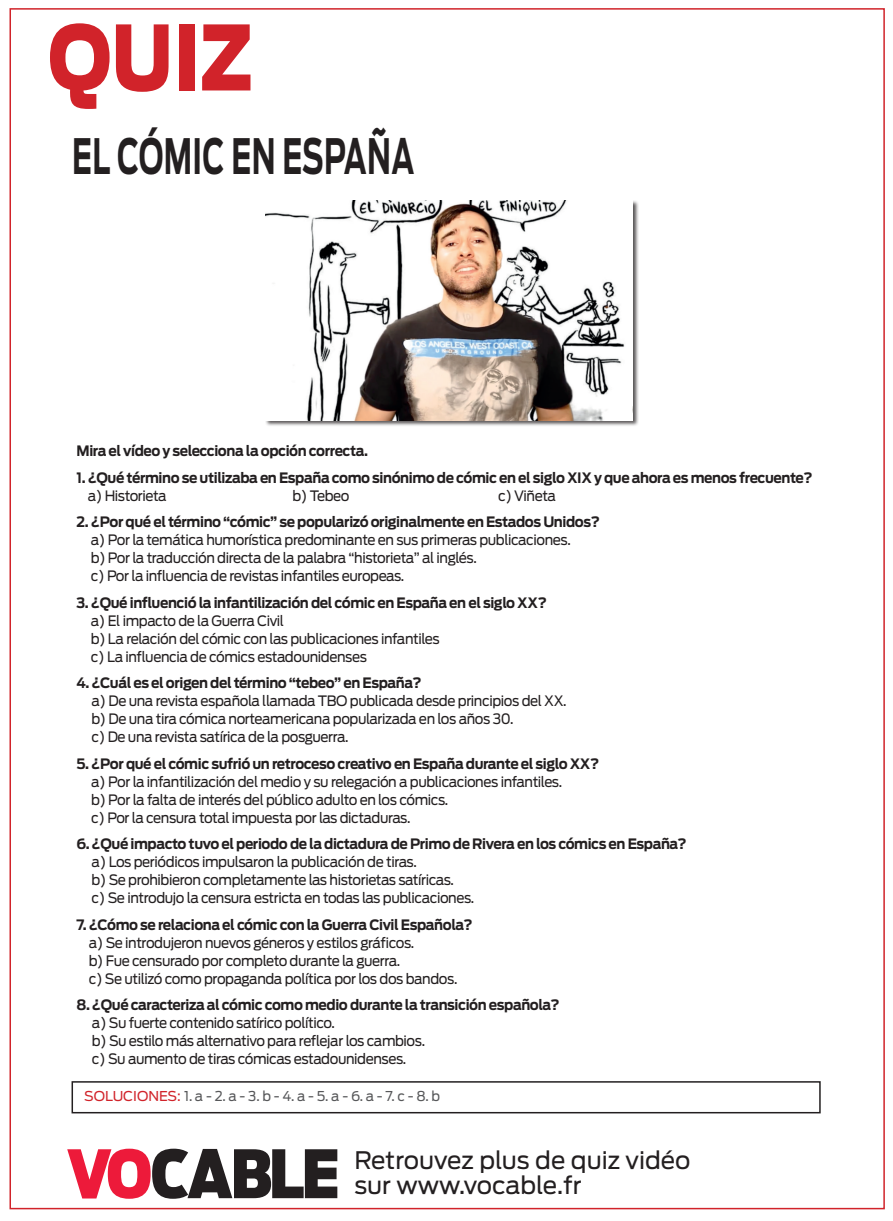
<style>
.page{position:relative;width:893px;height:1221px;background:#fff}
.page>*{position:absolute;margin:0;border:0;box-sizing:border-box;transform-origin:0 0}
.t1{font:900 89.1px "Antenna";color:#d1232a;scale:.83 1}
.t2{font:700 48.45px "Antenna";letter-spacing:.01em;color:#231f20;scale:.6 1}
.t3{font:24px/25.5px "Antenna";color:#231f20}
.t4{font:14.25px/18px "Antenna";letter-spacing:-.03em;color:#231f20;scale:.95 1}
.t5{font:700 14.25px "Antenna";letter-spacing:-.03em;color:#231f20;scale:.95 1}
.t6{font:13.5px "Antenna";color:#57585a}
.s1{color:#d1232a}
</style>
<div class="page">
<svg style="left:67px;top:1148px;width:270px;height:50px"></svg>
<div style="left:72px;top:1081px;width:749px;height:32px;border:2px solid #231f20"></div>
<div style="left:265px;top:200px;width:374px;height:227px;background:#231f20;opacity:.75"></div>
<img style="left:266px;top:201px;width:367px;height:219px">
<h1 class="t1" style="left:48px;top:5px;width:248px">QUIZ</h1>
<h2 class="t2" style="left:72px;top:127px;width:572px">EL CÓMIC EN ESPAÑA</h2>
<p class="t5" style="left:77px;top:442px;width:308px">Mira el vídeo y selecciona la opción correcta.</p>
<p class="t5" style="left:77px;top:469px;width:776px">1. ¿Qué término se utilizaba en España como sinónimo de cómic en el siglo XIX y que ahora es menos frecuente?</p>
<p class="t4" style="left:88px;top:486px;width:85px">a) Historieta</p>
<p class="t4" style="left:293px;top:486px;width:62px">b) Tebeo</p>
<p class="t4" style="left:498px;top:486px;width:62px">c) Viñeta</p>
<p class="t5" style="left:77px;top:513px;width:552px">2. ¿Por qué el término “cómic” se popularizó originalmente en Estados Unidos?</p>
<p class="t4" style="left:91px;top:531px;width:507px">a) Por la temática humorística predominante en sus primeras publicaciones. b) Por la traducción directa de la palabra “historieta” al inglés.<br>c) Por la influencia de revistas infantiles europeas.</p>
<p class="t5" style="left:77px;top:594px;width:497px">3. ¿Qué influenció la infantilización del cómic en España en el siglo XX?</p>
<p class="t4" style="left:91px;top:611px;width:369px">a) El impacto de la Guerra Civil<br>b) La relación del cómic con las publicaciones infantiles c) La influencia de cómics estadounidenses</p>
<p class="t5" style="left:77px;top:674px;width:365px">4. ¿Cuál es el origen del término “tebeo” en España?</p>
<p class="t4" style="left:91px;top:692px;width:502px">a) De una revista española llamada TBO publicada desde principios del XX. b) De una tira cómica norteamericana popularizada en los años 30.<br>c) De una revista satírica de la posguerra.</p>
<p class="t5" style="left:77px;top:755px;width:552px">5. ¿Por qué el cómic sufrió un retroceso creativo en España durante el siglo XX?</p>
<p class="t4" style="left:91px;top:772px;width:497px">a) Por la infantilización del medio y su relegación a publicaciones infantiles. b) Por la falta de interés del público adulto en los cómics.<br>c) Por la censura total impuesta por las dictaduras.</p>
<p class="t5" style="left:77px;top:835px;width:644px">6. ¿Qué impacto tuvo el periodo de la dictadura de Primo de Rivera en los cómics en España?</p>
<p class="t4" style="left:92px;top:853px;width:404px">a) Los periódicos impulsaron la publicación de tiras.<br>b) Se prohibieron completamente las historietas satíricas.<br>c) Se introdujo la censura estricta en todas las publicaciones.</p>
<p class="t5" style="left:77px;top:916px;width:418px">7. ¿Cómo se relaciona el cómic con la Guerra Civil Española?</p>
<p class="t4" style="left:89px;top:933px;width:390px">a) Se introdujeron nuevos géneros y estilos gráficos.<br>b) Fue censurado por completo durante la guerra.<br>c) Se utilizó como propaganda política por los dos bandos.</p>
<p class="t5" style="left:77px;top:996px;width:510px">8. ¿Qué caracteriza al cómic como medio durante la transición española?</p>
<p class="t4" style="left:92px;top:1014px;width:352px">a) Su fuerte contenido satírico político.<br>b) Su estilo más alternativo para reflejar los cambios. c) Su aumento de tiras cómicas estadounidenses.</p>
<p class="t6" style="left:84px;top:1087px;width:358px"><span class="s1">SOLUCIONES:</span> 1. a - 2. a - 3. b - 4. a - 5. a - 6. a - 7. c - 8. b</p>
<h3 class="t3" style="left:354px;top:1147px;width:338px">Retrouvez plus de quiz vidéo sur www.vocable.fr</h3>
</div>
